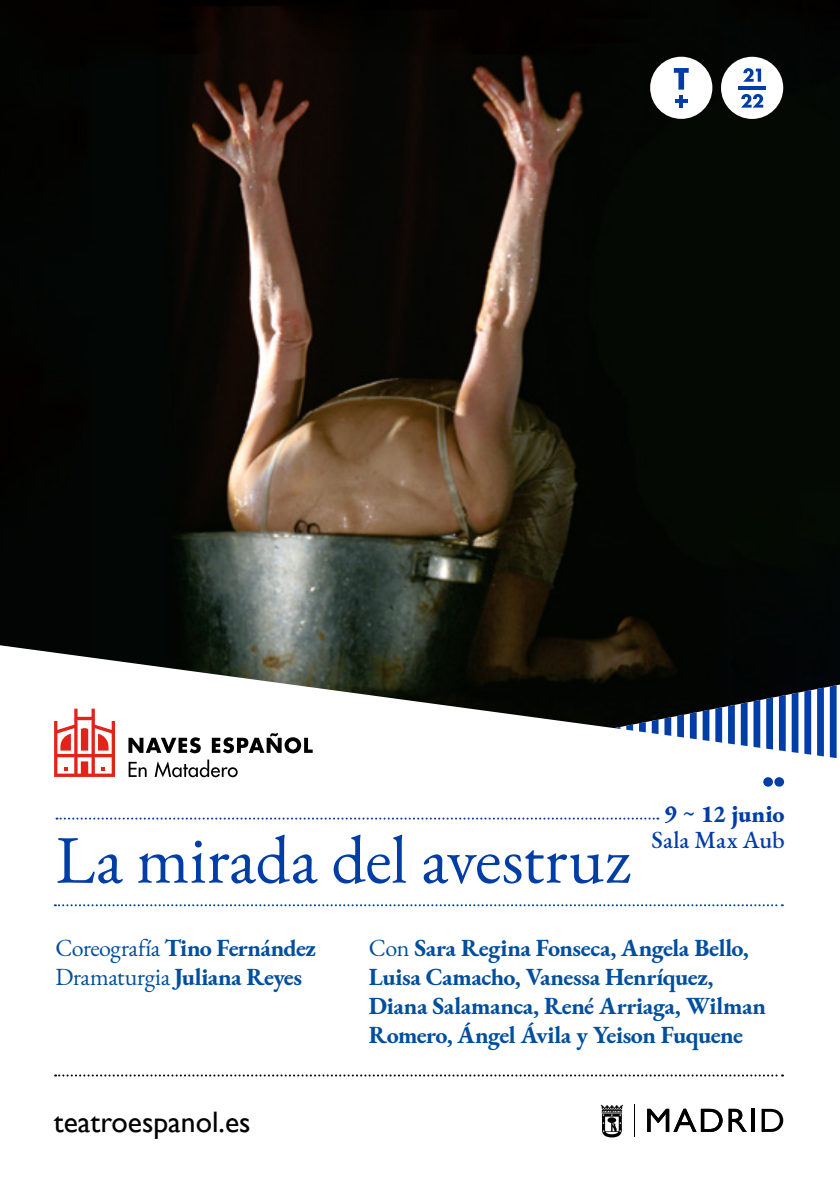
<style>
.page{position:relative;width:840px;height:1191px;background:#fff}
.page>*{position:absolute;margin:0;border:0;box-sizing:border-box;transform-origin:0 0}
.t1{font:68px "EB Garamond";color:#003da6}
.t2{font:29.6px "Gill Sans";color:#000}
.t3{font:700 24px/28.8px "EB Garamond";letter-spacing:-.02em;color:#004e9e}
.t4{font:500 24px/26px "EB Garamond";color:#003da6;text-align:center}
.s1{font-weight:800}
.s2{font-weight:400}
</style>
<div class="page">
<img style="left:0;top:0;width:839px;height:645px">
<svg style="left:0;top:645px;width:839px;height:114px"></svg>
<div style="left:720px;top:57px;width:62px;height:62px;background:#fff;border-radius:50%"></div>
<svg style="left:741px;top:94px;width:21px;height:14px"></svg>
<svg style="left:743px;top:68px;width:17px;height:14px"></svg>
<hr style="left:737px;top:86px;width:28px;height:4px;background:#003da6">
<div style="left:649px;top:57px;width:63px;height:62px;background:#fff;border-radius:50%"></div>
<svg style="left:673px;top:68px;width:15px;height:40px"></svg>
<hr style="left:674px;top:99px;width:13px;height:4px;background:#003da6">
<svg style="left:54px;top:695px;width:731px;height:443px"></svg>
<div style="left:774px;top:777px;width:9px;height:9px;background:#003da6;border-radius:50%"></div>
<svg style="left:762px;top:777px;width:10px;height:9px"></svg>
<h1 class="t1" style="left:55px;top:815px;width:576px">La mirada del avestruz</h1>
<p class="t4" style="left:651px;top:801px;width:134px"><span class="s1">9</span> ~ <span class="s1">12 junio<br></span>Sala Max Aub</p>
<p class="t3" style="left:55px;top:934px;width:262px"><span class="s2">Coreografía</span> Tino Fernández<br><span class="s2">Dramaturgia</span> Juliana Reyes</p>
<p class="t2" style="left:54px;top:1104px;width:198px">teatroespanol.es</p>
<p class="t3" style="left:369px;top:934px;width:398px"><span class="s2">Con</span> Sara Regina Fonseca, Angela Bello, Luisa Camacho, Vanessa Henríquez, Diana Salamanca, René Arriaga, Wilman Romero, Ángel Ávila y Yeison Fuquene</p>
</div>
